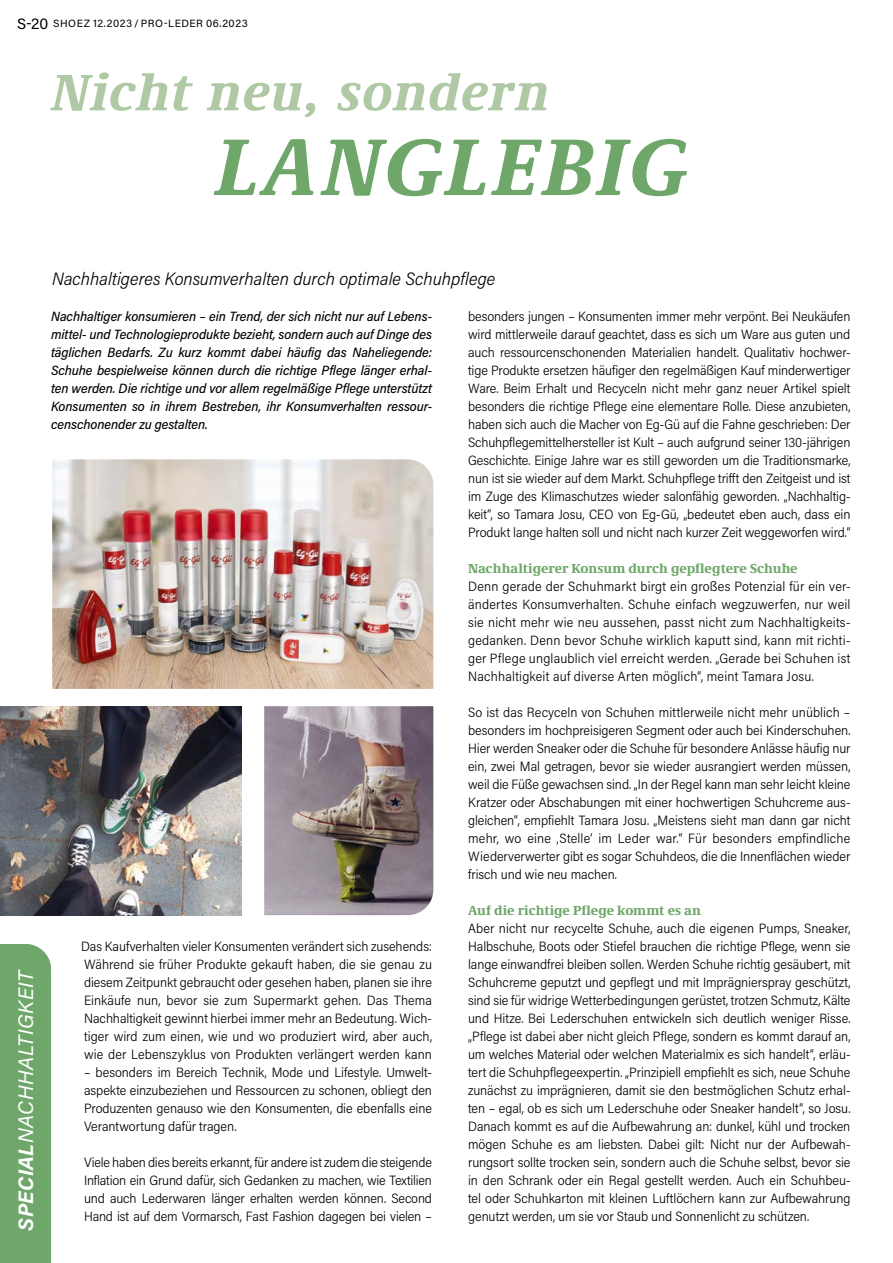
<style>
.page{position:relative;width:893px;height:1263px;background:#fff}
.page>*{position:absolute;margin:0;border:0;box-sizing:border-box;transform-origin:0 0}
.t1{font:italic 800 82.95px "Demos Next Pro";letter-spacing:.025em;color:#6fa76a}
.t2{font:italic 800 52.95px "Demos Next Pro";letter-spacing:.02em;color:#afc9a5}
.t3{font:italic 21px "Acumin Pro";letter-spacing:.025em;color:#fff}
.t4{font:italic 300 18px "Acumin Pro Semi Cond";color:#000}
.t5{font:300 13.5px/18px "Acumin Pro Semi Cond";letter-spacing:-.005em;color:#000;text-align:justify}
.t6{font:italic 500 13.5px/18px "Acumin Pro Semi Cond";letter-spacing:-.005em;color:#000;text-align:justify}
.t7{font:800 13.5px "Demos Next Pro";color:#6fa76a}
.t8{font:10.5px "Acumin Pro";letter-spacing:.05em;color:#000}
.s1{font-size:15px}
.s2{font-weight:700}
</style>
<div class="page">
<img style="left:52px;top:459px;width:381px;height:230px">
<img style="left:0;top:707px;width:241px;height:208px">
<img style="left:264px;top:706px;width:169px;height:209px">
<div style="left:0;top:944px;width:51px;height:319px;background:#6fa76a"></div>
<p class="t8" style="left:17px;top:17px;width:232px"><span class="s1">S-20</span> SHOEZ 12.2023 / PRO-LEDER 06.2023</p>
<h2 class="t2" style="left:51px;top:55px;width:500px">Nicht neu, sondern</h2>
<h1 class="t1" style="left:215px;top:108px;width:474px">LANGLEBIG</h1>
<h3 class="t3" style="left:11px;top:1230px;width:263px;rotate:-90deg"><span class="s2">SPECIAL</span>NACHHALTIGKEIT</h3>
<h3 class="t4" style="left:52px;top:266px;width:445px">Nachhaltigeres Konsumverhalten durch optimale Schuhpflege</h3>
<p class="t6" style="left:51px;top:307px;width:383px">Nachhaltiger konsumieren – ein Trend, der sich nicht nur auf Lebens&shy;mittel- und Technologieprodukte bezieht, sondern auch auf Dinge des täglichen Bedarfs. Zu kurz kommt dabei häufig das Naheliegende:<br>Schuhe bespielweise können durch die richtige Pflege länger erhal&shy;ten werden. Die richtige und vor allem regelmäßige Pflege unterstützt Konsumenten so in ihrem Bestreben, ihr Konsumverhalten ressour&shy;censchonender zu gestalten.</p>
<p class="t5" style="left:468px;top:307px;width:384px">besonders jungen – Konsumenten immer mehr verpönt. Bei Neukäufen wird mittlerweile darauf geachtet, dass es sich um Ware aus guten und auch ressourcenschonenden Materialien handelt. Qualitativ hochwer&shy;tige Produkte ersetzen häufiger den regelmäßigen Kauf minderwertiger Ware. Beim Erhalt und Recyceln nicht mehr ganz neuer Artikel spielt besonders die richtige Pflege eine elementare Rolle. Diese anzubieten, haben sich auch die Macher von Eg-Gü auf die Fahne geschrieben: Der Schuhpflegemittelhersteller ist Kult – auch aufgrund seiner 130-jährigen Geschichte. Einige Jahre war es still geworden um die Traditionsmarke, nun ist sie wieder auf dem Markt. Schuhpflege trifft den Zeitgeist und ist im Zuge des Klimaschutzes wieder salonfähig geworden. „Nachhaltig&shy;keit“, so Tamara Josu, CEO von Eg-Gü, „bedeutet eben auch, dass ein Produkt lange halten soll und nicht nach kurzer Zeit weggeworfen wird.“</p>
<p class="t7" style="left:468px;top:559px;width:331px">Nachhaltigerer Konsum durch gepflegtere Schuhe</p>
<p class="t5" style="left:468px;top:577px;width:384px">Denn gerade der Schuhmarkt birgt ein großes Potenzial für ein ver&shy;ändertes Konsumverhalten. Schuhe einfach wegzuwerfen, nur weil sie nicht mehr wie neu aussehen, passt nicht zum Nachhaltigkeits&shy;gedanken. Denn bevor Schuhe wirklich kaputt sind, kann mit richti&shy;ger Pflege unglaublich viel erreicht werden. „Gerade bei Schuhen ist Nachhaltigkeit auf diverse Arten möglich“, meint Tamara Josu.</p>
<p class="t5" style="left:468px;top:703px;width:384px">So ist das Recyceln von Schuhen mittlerweile nicht mehr unüblich – besonders im hochpreisigeren Segment oder auch bei Kinderschuhen.<br>Hier werden Sneaker oder die Schuhe für besondere Anlässe häufig nur ein, zwei Mal getragen, bevor sie wieder ausrangiert werden müssen, weil die Füße gewachsen sind. „In der Regel kann man sehr leicht kleine Kratzer oder Abschabungen mit einer hochwertigen Schuhcreme aus&shy;gleichen“, empfiehlt Tamara Josu. „Meistens sieht man dann gar nicht mehr, wo eine ‚Stelle‘ im Leder war.“ Für besonders empfindliche Wiederverwerter gibt es sogar Schuhdeos, die die Innenflächen wieder frisch und wie neu machen.</p>
<p class="t7" style="left:468px;top:901px;width:234px">Auf die richtige Pflege kommt es an</p>
<p class="t5" style="left:468px;top:919px;width:384px">Aber nicht nur recycelte Schuhe, auch die eigenen Pumps, Sneaker, Halbschuhe, Boots oder Stiefel brauchen die richtige Pflege, wenn sie lange einwandfrei bleiben sollen. Werden Schuhe richtig gesäubert, mit Schuhcreme geputzt und gepflegt und mit Imprägnierspray geschützt, sind sie für widrige Wetterbedingungen gerüstet, trotzen Schmutz, Kälte und Hitze. Bei Lederschuhen entwickeln sich deutlich weniger Risse. „Pflege ist dabei aber nicht gleich Pflege, sondern es kommt darauf an, um welches Material oder welchen Materialmix es sich handelt“, erläu&shy;tert die Schuhpflegeexpertin. „Prinzipiell empfiehlt es sich, neue Schuhe zunächst zu imprägnieren, damit sie den bestmöglichen Schutz erhal&shy;ten – egal, ob es sich um Lederschuhe oder Sneaker handelt“, so Josu.<br>Danach kommt es auf die Aufbewahrung an: dunkel, kühl und trocken mögen Schuhe es am liebsten. Dabei gilt: Nicht nur der Aufbewah&shy;rungsort sollte trocken sein, sondern auch die Schuhe selbst, bevor sie in den Schrank oder ein Regal gestellt werden. Auch ein Schuhbeu&shy;tel oder Schuhkarton mit kleinen Luftlöchern kann zur Aufbewahrung genutzt werden, um sie vor Staub und Sonnenlicht zu schützen.</p>
<p class="t5" style="left:81px;top:937px;width:353px">Das Kaufverhalten vieler Konsumenten verändert sich zusehends:<br>Während sie früher Produkte gekauft haben, die sie genau zu diesem Zeitpunkt gebraucht oder gesehen haben, planen sie ihre Einkäufe nun, bevor sie zum Supermarkt gehen. Das Thema Nachhaltigkeit gewinnt hierbei immer mehr an Bedeutung. Wich&shy;tiger wird zum einen, wie und wo produziert wird, aber auch, wie der Lebenszyklus von Produkten verlängert werden kann</p>
<p class="t5" style="left:84px;top:1063px;width:350px">– besonders im Bereich Technik, Mode und Lifestyle. Umwelt&shy;aspekte einzubeziehen und Ressourcen zu schonen, obliegt den Produzenten genauso wie den Konsumenten, die ebenfalls eine Verantwortung dafür tragen.</p>
<p class="t5" style="left:84px;top:1153px;width:350px">Viele haben dies bereits erkannt, für andere ist zudem die steigende Inflation ein Grund dafür, sich Gedanken zu machen, wie Textilien und auch Lederwaren länger erhalten werden können. Second Hand ist auf dem Vormarsch, Fast Fashion dagegen bei vielen –</p>
</div>
